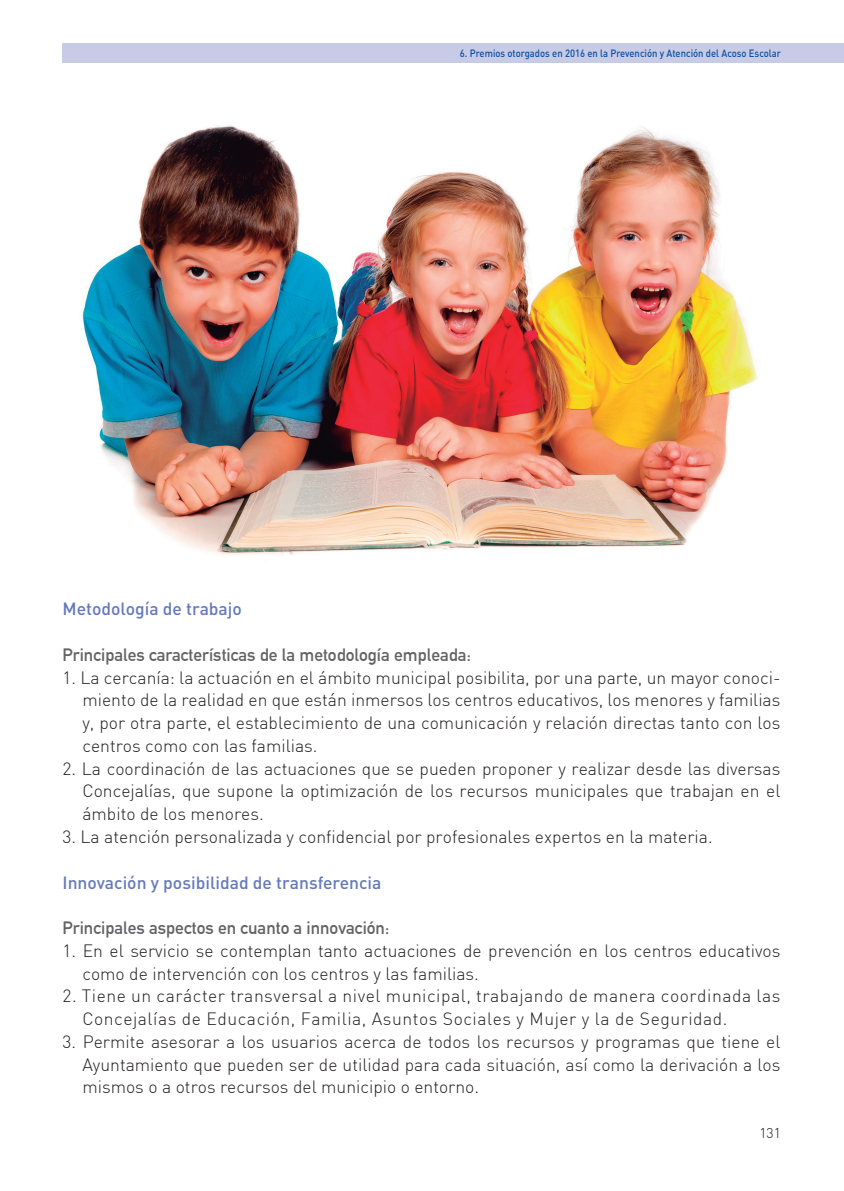
<style>
.page{position:relative;width:844px;height:1191px;background:#fff}
.page>*{position:absolute;margin:0;border:0;box-sizing:border-box;transform-origin:0 0}
.t1{font:300 17.5px/22.8px "DIN";color:#231f20;text-align:justify}
.t2{font:300 17.5px/22.8px "DIN";letter-spacing:.03em;color:#231f20}
.t3{font:700 17.5px "DIN Alternate";color:#636366}
.t4{font:500 17.5px "DIN";color:#6579bb}
.t5{font:300 14px "DIN";color:#231f20}
.t6{font:500 10.5px "DIN";color:#0a4fa2;scale:.9 1}
</style>
<div class="page">
<div style="left:63px;top:43px;width:780px;height:20px;background:#c7cbe6"></div>
<img style="left:81px;top:125px;width:677px;height:430px">
<p class="t6" style="left:459px;top:47px;width:358px">6. Premios otorgados en 2016 en la Prevención y Atención del Acoso Escolar</p>
<p class="t4" style="left:63px;top:598px;width:181px">Metodología de trabajo</p>
<p class="t3" style="left:63px;top:641px;width:410px">Principales características de la metodología empleada:</p>
<p class="t1" style="left:82px;top:666px;width:699px;text-indent:-20px">1. La cercanía: la actuación en el ámbito municipal posibilita, por una parte, un mayor conoci&shy;miento de la realidad en que están inmersos los centros educativos, los menores y familias y, por otra parte, el establecimiento de una comunicación y relación directas tanto con los centros como con las familias.</p>
<p class="t1" style="left:82px;top:757px;width:699px;text-indent:-20px">2. La coordinación de las actuaciones que se pueden proponer y realizar desde las diversas Concejalías, que supone la optimización de los recursos municipales que trabajan en el ámbito de los menores.</p>
<p class="t1" style="left:63px;top:825px;width:651px">3. La atención personalizada y confidencial por profesionales expertos en la materia.</p>
<p class="t4" style="left:63px;top:871px;width:320px">Innovación y posibilidad de transferencia</p>
<p class="t3" style="left:63px;top:914px;width:328px">Principales aspectos en cuanto a innovación:</p>
<p class="t1" style="left:82px;top:939px;width:699px;text-indent:-20px">1. En el servicio se contemplan tanto actuaciones de prevención en los centros educativos como de intervención con los centros y las familias.</p>
<p class="t2" style="left:82px;top:984px;width:699px;text-indent:-20px">2. Tiene un carácter transversal a nivel municipal, trabajando de manera coordinada las<br>Concejalías de Educación, Familia, Asuntos Sociales y Mujer y la de Seguridad.</p>
<p class="t1" style="left:82px;top:1030px;width:699px;text-indent:-20px">3. Permite asesorar a los usuarios acerca de todos los recursos y programas que tiene el Ayuntamiento que pueden ser de utilidad para cada situación, así como la derivación a los mismos o a otros recursos del municipio o entorno.</p>
<p class="t5" style="left:759px;top:1124px;width:23px">131</p>
</div>
